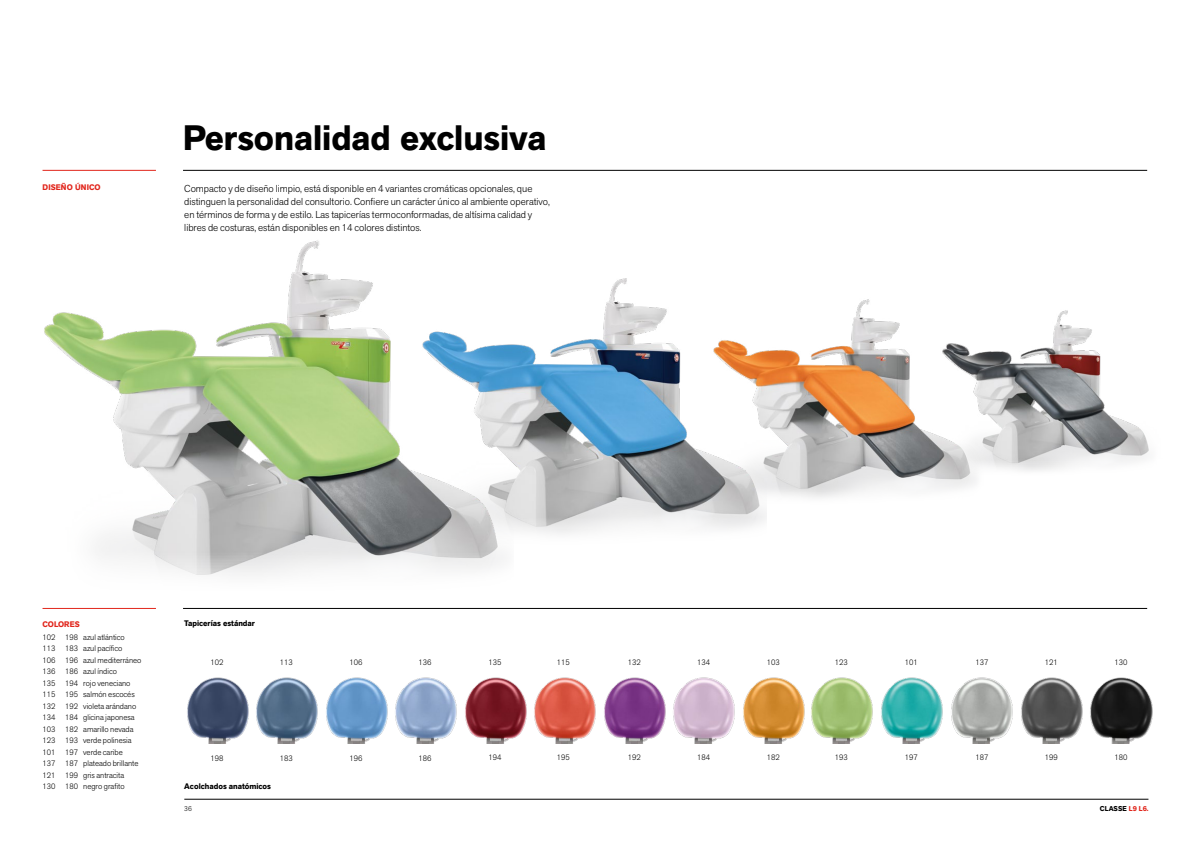
<style>
.page{position:relative;width:1191px;height:842px;background:#fff}
.page>*{position:absolute;margin:0;border:0;box-sizing:border-box;transform-origin:0 0}
.Titolo{font:700 35px "Akzid Grtsk Next";color:#000}
.Testo{font:300 10px/13px "Akzid Grtsk Next";color:#000}
.TXT_schede_final{font:300 8px "Akzid Grtsk Next";color:#000}
.Titoletto{font:700 8px "Akzid Grtsk Next";color:#000}
.Titoletto-2{font:700 8px "Akzid Grtsk Next";letter-spacing:.01em;color:#e1251b}
.diciture_fondo_pagin{font:700 7px "Akzid Grtsk Next";letter-spacing:.01em;color:#000}
.diciture_fondo_pagin-2{font:300 7px "Akzid Grtsk Next";color:#000}
.s1{color:#e1251b}
</style>
<div class="page">
<img style="left:998px;top:310px;width:151px;height:161px">
<img style="left:767px;top:299px;width:231px;height:199px">
<img style="left:514px;top:278px;width:253px;height:256px">
<img style="left:44px;top:240px;width:470px;height:336px">
<hr style="left:183px;top:170px;width:964px;height:1px;background:#000">
<hr style="left:43px;top:170px;width:113px;height:1px;background:#e1251b">
<hr style="left:43px;top:608px;width:113px;height:1px;background:#e1251b">
<hr style="left:183px;top:608px;width:964px;height:1px;background:#000">
<img style="left:187px;top:677px;width:340px;height:67px">
<img style="left:1090px;top:677px;width:63px;height:67px">
<img style="left:951px;top:677px;width:132px;height:67px">
<img style="left:534px;top:677px;width:132px;height:67px">
<img style="left:673px;top:677px;width:200px;height:67px">
<img style="left:881px;top:677px;width:62px;height:67px">
<hr style="left:184px;top:799px;width:964px;height:1px;background:#000">
<p class="Titolo" style="left:183px;top:115px;width:365px">Personalidad exclusiva</p>
<p class="Titoletto-2" style="left:43px;top:182px;width:60px">DISEÑO ÚNICO</p>
<p class="Testo" style="left:184px;top:182px;width:367px">Compacto y de diseño limpio, está disponible en 4 variantes cromáticas opcionales, que distinguen la personalidad del consultorio. Confiere un carácter único al ambiente operativo, en términos de forma y de estilo. Las tapicerías termoconformadas, de altísima calidad y libres de costuras, están disponibles en 14 colores distintos.</p>
<p class="Titoletto-2" style="left:43px;top:619px;width:39px">COLORES</p>
<p class="Titoletto" style="left:184px;top:618px;width:72px">Tapicerías estándar</p>
<p class="TXT_schede_final" style="left:43px;top:632px;width:15px">102</p>
<p class="TXT_schede_final" style="left:43px;top:643px;width:15px">113</p>
<p class="TXT_schede_final" style="left:43px;top:655px;width:15px">106</p>
<p class="TXT_schede_final" style="left:43px;top:666px;width:15px">136</p>
<p class="TXT_schede_final" style="left:43px;top:678px;width:15px">135</p>
<p class="TXT_schede_final" style="left:43px;top:689px;width:15px">115</p>
<p class="TXT_schede_final" style="left:43px;top:701px;width:15px">132</p>
<p class="TXT_schede_final" style="left:43px;top:712px;width:15px">134</p>
<p class="TXT_schede_final" style="left:43px;top:724px;width:15px">103</p>
<p class="TXT_schede_final" style="left:43px;top:735px;width:15px">123</p>
<p class="TXT_schede_final" style="left:43px;top:747px;width:15px">101</p>
<p class="TXT_schede_final" style="left:43px;top:758px;width:15px">137</p>
<p class="TXT_schede_final" style="left:43px;top:770px;width:15px">121</p>
<p class="TXT_schede_final" style="left:43px;top:781px;width:15px">130</p>
<p class="TXT_schede_final" style="left:65px;top:632px;width:61px">198 azul atlántico</p>
<p class="TXT_schede_final" style="left:65px;top:643px;width:59px">183 azul pacífico</p>
<p class="TXT_schede_final" style="left:65px;top:655px;width:78px">196 azul mediterráneo</p>
<p class="TXT_schede_final" style="left:65px;top:666px;width:53px">186 azul índico</p>
<p class="TXT_schede_final" style="left:65px;top:678px;width:67px">194 rojo veneciano</p>
<p class="TXT_schede_final" style="left:65px;top:689px;width:71px">195 salmón escocés</p>
<p class="TXT_schede_final" style="left:65px;top:701px;width:73px">192 violeta arándano</p>
<p class="TXT_schede_final" style="left:65px;top:712px;width:71px">184 glicina japonesa</p>
<p class="TXT_schede_final" style="left:65px;top:724px;width:70px">182 amarillo nevada</p>
<p class="TXT_schede_final" style="left:65px;top:735px;width:68px">193 verde polinesia</p>
<p class="TXT_schede_final" style="left:65px;top:747px;width:59px">197 verde caribe</p>
<p class="TXT_schede_final" style="left:65px;top:758px;width:75px">187 plateado brillante</p>
<p class="TXT_schede_final" style="left:65px;top:770px;width:60px">199 gris antracita</p>
<p class="TXT_schede_final" style="left:65px;top:781px;width:61px">180 negro grafito</p>
<p class="TXT_schede_final" style="left:211px;top:657px;width:15px">102</p>
<p class="TXT_schede_final" style="left:280px;top:657px;width:15px">113</p>
<p class="TXT_schede_final" style="left:349px;top:657px;width:15px">106</p>
<p class="TXT_schede_final" style="left:418px;top:657px;width:15px">136</p>
<p class="TXT_schede_final" style="left:488px;top:657px;width:15px">135</p>
<p class="TXT_schede_final" style="left:557px;top:657px;width:15px">115</p>
<p class="TXT_schede_final" style="left:628px;top:657px;width:15px">132</p>
<p class="TXT_schede_final" style="left:697px;top:657px;width:15px">134</p>
<p class="TXT_schede_final" style="left:767px;top:657px;width:15px">103</p>
<p class="TXT_schede_final" style="left:975px;top:657px;width:15px">137</p>
<p class="TXT_schede_final" style="left:1045px;top:657px;width:15px">121</p>
<p class="TXT_schede_final" style="left:1114px;top:657px;width:15px">130</p>
<p class="TXT_schede_final" style="left:835px;top:657px;width:15px">123</p>
<p class="TXT_schede_final" style="left:904px;top:657px;width:15px">101</p>
<p class="TXT_schede_final" style="left:211px;top:752px;width:15px">198</p>
<p class="TXT_schede_final" style="left:280px;top:752px;width:15px">183</p>
<p class="TXT_schede_final" style="left:349px;top:752px;width:15px">196</p>
<p class="TXT_schede_final" style="left:418px;top:752px;width:15px">186</p>
<p class="TXT_schede_final" style="left:488px;top:752px;width:15px">194</p>
<p class="TXT_schede_final" style="left:557px;top:752px;width:15px">195</p>
<p class="TXT_schede_final" style="left:628px;top:752px;width:15px">192</p>
<p class="TXT_schede_final" style="left:697px;top:752px;width:15px">184</p>
<p class="TXT_schede_final" style="left:975px;top:752px;width:15px">187</p>
<p class="TXT_schede_final" style="left:1045px;top:752px;width:15px">199</p>
<p class="TXT_schede_final" style="left:1114px;top:752px;width:15px">180</p>
<p class="TXT_schede_final" style="left:767px;top:752px;width:15px">182</p>
<p class="TXT_schede_final" style="left:904px;top:752px;width:15px">197</p>
<p class="TXT_schede_final" style="left:835px;top:752px;width:15px">193</p>
<p class="Titoletto" style="left:184px;top:781px;width:88px">Acolchados anatómicos</p>
<p class="diciture_fondo_pagin-2" style="left:184px;top:804px;width:9px">36</p>
<p class="diciture_fondo_pagin" style="left:1100px;top:804px;width:50px">CLASSE <span class="s1">L9 L6.</span></p>
</div>
